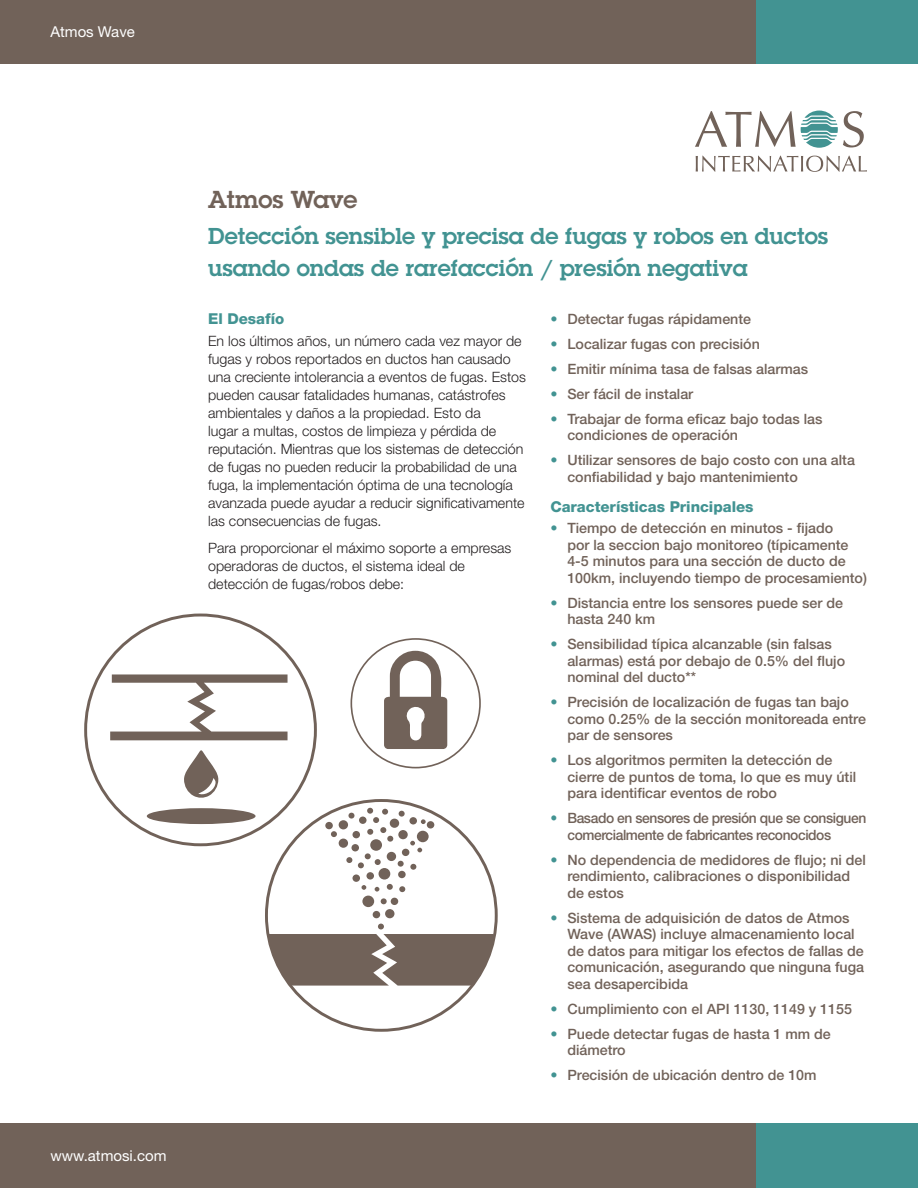
<style>
.page{position:relative;width:918px;height:1188px;background:#fff}
.page>*{position:absolute;margin:0;border:0;box-sizing:border-box;transform-origin:0 0}
._01_warm_grey_headin{font:600 24px "Lubalin Graph Std";color:#716259}
._02_coloured_heading{font:600 22.5px/32.4px "Lubalin Graph Std";color:#429392}
.t1{font:15px "Helvetica Neue LT Std";color:#fff}
._03_sub_heads{font:800 15px "Helvetica Neue LT Std";color:#429392}
.t2{font:500 14.25px/16.5px "Helvetica Neue LT Std";color:#716259}
._04_body_text{font:300 14.25px/18px "Helvetica Neue LT Std";color:#231f20}
.t3{font:500 14.25px/16.5px "Helvetica Neue LT Std";letter-spacing:-.03em;color:#716259}
.s1{font-weight:300;color:#429392}
</style>
<div class="page">
<div style="left:0;top:0;width:918px;height:64px;background:#716259"></div>
<div style="left:757px;top:0;width:161px;height:64px;background:#429392"></div>
<svg style="left:696px;top:156px;width:171px;height:16px"></svg>
<svg style="left:695px;top:111px;width:169px;height:37px"></svg>
<div style="left:0;top:1123px;width:918px;height:65px;background:#716259"></div>
<div style="left:757px;top:1123px;width:161px;height:65px;background:#429392"></div>
<div style="left:417px;top:831px;width:12px;height:11px;background:#716259;border-radius:50%"></div>
<div style="left:387px;top:852px;width:9px;height:9px;background:#716259;border-radius:50%"></div>
<div style="left:352px;top:874px;width:8px;height:8px;background:#716259;border-radius:50%"></div>
<svg style="left:399px;top:811px;width:6px;height:6px"></svg>
<div style="left:339px;top:839px;width:9px;height:9px;background:#716259;border-radius:50%"></div>
<div style="left:351px;top:844px;width:8px;height:7px;background:#716259;border-radius:50%"></div>
<svg style="left:346px;top:857px;width:6px;height:6px"></svg>
<div style="left:339px;top:820px;width:9px;height:9px;background:#716259;border-radius:50%"></div>
<div style="left:325px;top:822px;width:8px;height:7px;background:#716259;border-radius:50%"></div>
<div style="left:427px;top:821px;width:7px;height:8px;background:#716259;border-radius:50%"></div>
<div style="left:352px;top:831px;width:8px;height:7px;background:#716259;border-radius:50%"></div>
<div style="left:348px;top:813px;width:7px;height:6px;background:#716259;border-radius:50%"></div>
<div style="left:366px;top:872px;width:8px;height:8px;background:#716259;border-radius:50%"></div>
<svg style="left:358px;top:853px;width:23px;height:15px"></svg>
<div style="left:370px;top:839px;width:12px;height:12px;background:#716259;border-radius:50%"></div>
<div style="left:385px;top:909px;width:9px;height:9px;background:#716259;border-radius:50%"></div>
<svg style="left:387px;top:884px;width:6px;height:6px"></svg>
<svg style="left:399px;top:886px;width:6px;height:6px"></svg>
<div style="left:373px;top:911px;width:7px;height:7px;background:#716259;border-radius:50%"></div>
<div style="left:398px;top:871px;width:8px;height:7px;background:#716259;border-radius:50%"></div>
<svg style="left:269px;top:924px;width:225px;height:62px"></svg>
<svg style="left:375px;top:887px;width:4px;height:5px"></svg>
<svg style="left:410px;top:864px;width:6px;height:6px"></svg>
<div style="left:362px;top:896px;width:12px;height:11px;background:#716259;border-radius:50%"></div>
<div style="left:402px;top:849px;width:7px;height:7px;background:#716259;border-radius:50%"></div>
<svg style="left:381px;top:898px;width:6px;height:6px"></svg>
<div style="left:391px;top:898px;width:7px;height:7px;background:#716259;border-radius:50%"></div>
<div style="left:398px;top:830px;width:10px;height:9px;background:#716259;border-radius:50%"></div>
<div style="left:359px;top:817px;width:8px;height:7px;background:#716259;border-radius:50%"></div>
<div style="left:409px;top:817px;width:8px;height:8px;background:#716259;border-radius:50%"></div>
<div style="left:379px;top:868px;width:11px;height:12px;background:#716259;border-radius:50%"></div>
<div style="left:390px;top:819px;width:9px;height:9px;background:#716259;border-radius:50%"></div>
<svg style="left:331px;top:831px;width:6px;height:6px"></svg>
<svg style="left:410px;top:841px;width:12px;height:11px"></svg>
<svg style="left:398px;top:861px;width:6px;height:6px"></svg>
<svg style="left:362px;top:885px;width:4px;height:5px"></svg>
<svg style="left:421px;top:819px;width:5px;height:5px"></svg>
<svg style="left:367px;top:808px;width:26px;height:34px"></svg>
<svg style="left:110px;top:674px;width:178px;height:66px"></svg>
<div style="left:147px;top:808px;width:109px;height:16px;background:#716259;border-radius:50%"></div>
<svg style="left:184px;top:750px;width:34px;height:48px"></svg>
<svg style="left:384px;top:651px;width:63px;height:98px"></svg>
<p class="t1" style="left:50px;top:23px;width:86px">Atmos Wave</p>
<p class="t1" style="left:50px;top:1146px;width:118px">www.atmosi.com</p>
<p class="t1" style="left:86px;top:1146px;width:95px">w.atmosi.com</p>
<p class="_01_warm_grey_headin" style="left:208px;top:184px;width:151px">Atmos Wave</p>
<p class="_02_coloured_heading" style="left:208px;top:219px;width:621px">Detección sensible y precisa de fugas y robos en ductos usando ondas de rarefacción / presión negativa</p>
<p class="_03_sub_heads" style="left:208px;top:310px;width:78px">El Desafío</p>
<p class="_04_body_text" style="left:208px;top:332px;width:319px">En los últimos años, un número cada vez mayor de fugas y robos reportados en ductos han causado una creciente intolerancia a eventos de fugas. Estos pueden causar fatalidades humanas, catástrofes ambientales y daños a la propiedad. Esto da<br>lugar a multas, costos de limpieza y pérdida de reputación. Mientras que los sistemas de detección de fugas no pueden reducir la probabilidad de una fuga, la implementación óptima de una tecnología avanzada puede ayudar a reducir significativamente las consecuencias de fugas.</p>
<p class="_04_body_text" style="left:208px;top:538px;width:305px">Para proporcionar el máximo soporte a empresas operadoras de ductos, el sistema ideal de detección de fugas/robos debe:</p>
<p class="t2" style="left:550px;top:310px;width:202px"><span class="s1">•</span> Detectar fugas rápidamente</p>
<p class="t2" style="left:550px;top:335px;width:211px"><span class="s1">•</span> Localizar fugas con precisión</p>
<p class="t2" style="left:550px;top:360px;width:259px"><span class="s1">•</span> Emitir mínima tasa de falsas alarmas</p>
<p class="t2" style="left:550px;top:385px;width:144px"><span class="s1">•</span> Ser fácil de instalar</p>
<p class="t2" style="left:567px;top:410px;width:257px;text-indent:-17px"><span class="s1">•</span> Trabajar de forma eficaz bajo todas las condiciones de operación</p>
<p class="t2" style="left:567px;top:452px;width:289px;text-indent:-17px"><span class="s1">•</span> Utilizar sensores de bajo costo con una alta confiabilidad y bajo mantenimiento</p>
<p class="_03_sub_heads" style="left:550px;top:498px;width:205px">Características Principales</p>
<p class="t2" style="left:567px;top:520px;width:301px;text-indent:-17px"><span class="s1">•</span> Tiempo de detección en minutos - fijado<br>por la seccion bajo monitoreo (típicamente 4-5 minutos para una sección de ducto de 100km, incluyendo tiempo de procesamiento)</p>
<p class="t2" style="left:567px;top:594px;width:277px;text-indent:-17px"><span class="s1">•</span> Distancia entre los sensores puede ser de hasta 240 km</p>
<p class="t2" style="left:567px;top:636px;width:279px;text-indent:-17px"><span class="s1">•</span> Sensibilidad típica alcanzable (sin falsas alarmas) está por debajo de 0.5% del flujo nominal del ducto**</p>
<p class="t2" style="left:567px;top:694px;width:300px;text-indent:-17px"><span class="s1">•</span> Precisión de localización de fugas tan bajo como 0.25% de la sección monitoreada entre par de sensores</p>
<p class="t2" style="left:567px;top:752px;width:290px;text-indent:-17px"><span class="s1">•</span> Los algoritmos permiten la detección de cierre de puntos de toma, lo que es muy útil para identificar eventos de robo</p>
<p class="t3" style="left:567px;top:810px;width:300px;text-indent:-17px"><span class="s1">•</span> Basado en sensores de presión que se consiguen comercialmente de fabricantes reconocidos</p>
<p class="t2" style="left:567px;top:851px;width:300px;text-indent:-17px"><span class="s1">•</span> No dependencia de medidores de flujo; ni del rendimiento, calibraciones o disponibilidad de estos</p>
<p class="t2" style="left:567px;top:909px;width:298px;text-indent:-17px"><span class="s1">•</span> Sistema de adquisición de datos de Atmos Wave (AWAS) incluye almacenamiento local de datos para mitigar los efectos de fallas de comunicación, asegurando que ninguna fuga sea desapercibida</p>
<p class="t2" style="left:550px;top:1000px;width:303px"><span class="s1">•</span> Cumplimiento con el API 1130, 1149 y 1155</p>
<p class="t2" style="left:567px;top:1025px;width:265px;text-indent:-17px"><span class="s1">•</span> Puede detectar fugas de hasta 1 mm de diámetro</p>
<p class="t2" style="left:550px;top:1067px;width:268px"><span class="s1">•</span> Precisión de ubicación dentro de 10m</p>
</div>
